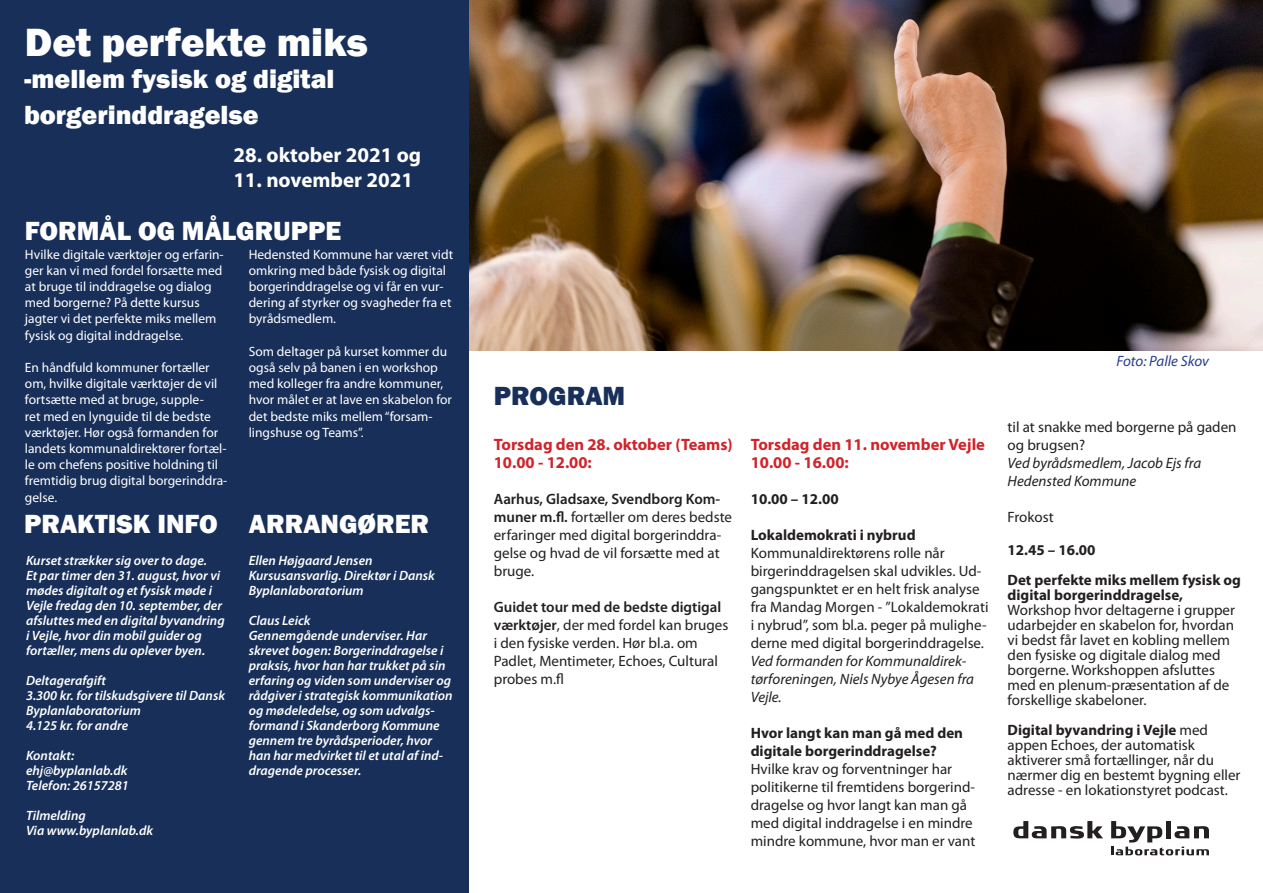
<style>
.page{position:relative;width:1263px;height:893px;background:#fff}
.page>*{position:absolute;margin:0;border:0;box-sizing:border-box;transform-origin:0 0}
.t1{font:800 40.5px "Franklin Gothic";color:#fff}
.t2{font:800 27px "Franklin Gothic";color:#fff}
.t3{font:800 27px "Franklin Gothic";color:#183059}
.t4{font:700 21px "Myriad Pro";color:#fff}
.t5{font:700 16.5px/18px "Myriad Pro";color:#d1232a}
.t6{font:15px/18px "Myriad Pro";color:#231f20}
.t7{font:700 15px/18px "Myriad Pro";color:#231f20}
.t8{font:italic 15px/18px "Myriad Pro";color:#231f20}
.t9{font:italic 15px "Myriad Pro";color:#253f8e}
.t10{font:italic 600 13.5px/15px "Myriad Pro";color:#fff}
.t11{font:13.5px/16.2px "Myriad Pro";color:#fff}
.s1{font-weight:600}
.s2{font-weight:700}
</style>
<div class="page">
<img style="left:468px;top:0;width:795px;height:350px">
<div style="left:0;top:0;width:468px;height:893px;background:#183059"></div>
<svg style="left:1013px;top:821px;width:90px;height:18px"></svg>
<svg style="left:1111px;top:821px;width:98px;height:34px"></svg>
<p class="t1" style="left:25px;top:16px;width:345px">Det perfekte miks</p>
<p class="t2" style="left:24px;top:61px;width:312px">-mellem fysisk og digital</p>
<p class="t2" style="left:24px;top:97px;width:236px">borgerinddragelse</p>
<p class="t4" style="left:234px;top:141px;width:189px">28. oktober 2021 og</p>
<p class="t4" style="left:233px;top:167px;width:181px">11. november 2021</p>
<p class="t2" style="left:25px;top:213px;width:318px">FORMÅL OG MÅLGRUPPE</p>
<p class="t11" style="left:25px;top:246px;width:200px">Hvilke digitale værktøjer og erfarin&shy;ger kan vi med fordel forsætte med at bruge til inddragelse og dialog med borgerne? På dette kursus jagter vi det perfekte miks mellem fysisk og digital inddragelse.</p>
<p class="t11" style="left:25px;top:359px;width:204px">En håndfuld kommuner fortæller om, hvilke digitale værktøjer de vil fortsætte med at bruge, supple-<br>ret med en lynguide til de bedste værktøjer. Hør også formanden for landets kommunaldirektører fortæl&shy;le om chefens positive holdning til fremtidig brug digital borgerinddra&shy;gelse.</p>
<p class="t2" style="left:24px;top:507px;width:195px">PRAKTISK INFO</p>
<p class="t10" style="left:26px;top:552px;width:200px">Kurset strækker sig over to dage.<br>Et par timer den 31. august, hvor vi mødes digitalt og et fysisk møde i Vejle fredag den 10. september, der afsluttes med en digital byvandring i Vejle, hvor din mobil guider og fortæller, mens du oplever byen.</p>
<p class="t10" style="left:26px;top:672px;width:82px">Deltagerafgift</p>
<p class="t10" style="left:26px;top:687px;width:201px">3.300 kr. for tilskudsgivere til Dansk<br>Byplanlaboratorium</p>
<p class="t10" style="left:26px;top:717px;width:104px">4.125 kr. for andre</p>
<p class="t10" style="left:26px;top:747px;width:50px">Kontakt:</p>
<p class="t10" style="left:26px;top:762px;width:103px">ehj@byplanlab.dk</p>
<p class="t10" style="left:26px;top:777px;width:104px">Telefon: 26157281</p>
<p class="t10" style="left:26px;top:807px;width:61px">Tilmelding</p>
<p class="t10" style="left:26px;top:822px;width:129px">Via www.byplanlab.dk</p>
<p class="t11" style="left:249px;top:246px;width:206px">Hedensted Kommune har været vidt omkring med både fysisk og digital borgerinddragelse og vi får en vur&shy;dering af styrker og svagheder fra et byrådsmedlem.</p>
<p class="t11" style="left:249px;top:343px;width:205px">Som deltager på kurset kommer du også selv på banen i en workshop med kolleger fra andre kommuner, hvor målet er at lave en skabelon for det bedste miks mellem “forsam&shy;lingshuse og Teams”.</p>
<p class="t2" style="left:249px;top:507px;width:182px">ARRANGØRER</p>
<p class="t10" style="left:249px;top:552px;width:125px">Ellen Højgaard Jensen</p>
<p class="t10" style="left:249px;top:567px;width:188px">Kursusansvarlig. Direktør i Dansk<br>Byplanlaboratorium</p>
<p class="t10" style="left:249px;top:612px;width:63px">Claus Leick</p>
<p class="t10" style="left:249px;top:627px;width:205px">Gennemgående underviser. Har skrevet bogen: Borgerinddragelse i praksis, hvor han har trukket på sin erfaring og viden som underviser og rådgiver i strategisk kommunikation og mødeledelse, og som udvalgs&shy;formand i Skanderborg Kommune gennem tre byrådsperioder, hvor han har medvirket til et utal af ind&shy;dragende processer.</p>
<p class="t3" style="left:494px;top:378px;width:133px">PROGRAM</p>
<p class="t5" style="left:494px;top:435px;width:240px">Torsdag den 28. oktober (Teams)<br>10.00 - 12.00:</p>
<p class="t6" style="left:494px;top:490px;width:240px"><span class="s1">Aarhus, Gladsaxe, Svendborg Kom&shy;muner m.fl.</span> fortæller om deres bedste erfaringer med digital borgerinddra&shy;gelse og hvad de vil forsætte med at bruge.</p>
<p class="t6" style="left:494px;top:598px;width:236px"><span class="s1">Guidet tour med de bedste digtigal værktøjer</span>, der med fordel kan bruges i den fysiske verden. Hør bl.a. om<br>Padlet, Mentimeter, Echoes, Cultural probes m.fl</p>
<p class="t5" style="left:751px;top:435px;width:236px">Torsdag den 11. november Vejle<br>10.00 - 16.00:</p>
<p class="t7" style="left:751px;top:489px;width:89px">10.00 – 12.00</p>
<p class="t7" style="left:751px;top:525px;width:166px">Lokaldemokrati i nybrud</p>
<p class="t6" style="left:751px;top:544px;width:239px">Kommunaldirektørens rolle når birgerinddragelsen skal udvikles. Ud&shy;gangspunktet er en helt frisk analyse fra Mandag Morgen - ”Lokaldemokrati i nybrud”, som bl.a. peger på mulighe&shy;derne med digital borgerinddragelse.</p>
<p class="t8" style="left:751px;top:652px;width:225px">Ved formanden for Kommunaldirek&shy;tørforeningen, Niels Nybye Ågesen fra<br>Vejle.</p>
<p class="t7" style="left:751px;top:723px;width:214px">Hvor langt kan man gå med den digitale borgerinddragelse?</p>
<p class="t6" style="left:751px;top:760px;width:226px">Hvilke krav og forventninger har politikerne til fremtidens borgerind&shy;dragelse og hvor langt kan man gå med digital inddragelse i en mindre mindre kommune, hvor man er vant</p>
<p class="t9" style="left:1116px;top:351px;width:94px">Foto: Palle Skov</p>
<p class="t6" style="left:1007px;top:418px;width:230px">til at snakke med borgerne på gaden og brugsen?</p>
<p class="t8" style="left:1007px;top:454px;width:195px">Ved byrådsmedlem, Jacob Ejs fra</p>
<p class="t8" style="left:1007px;top:472px;width:130px">Hedensted Kommune</p>
<p class="t6" style="left:1007px;top:508px;width:48px">Frokost</p>
<p class="t7" style="left:1007px;top:540px;width:89px">12.45 – 16.00</p>
<p class="t7" style="left:1007px;top:572px;width:235px;line-height:15px">Det perfekte miks mellem fysisk og digital borgerinddragelse,</p>
<p class="t6" style="left:1007px;top:602px;width:229px;line-height:15px">Workshop hvor deltagerne i grupper udarbejder en skabelon for, hvordan vi bedst får lavet en kobling mellem den fysiske og digitale dialog med borgerne. Workshoppen afsluttes med en plenum-præsentation af de forskellige skabeloner.</p>
<p class="t6" style="left:1007px;top:722px;width:234px;line-height:15px"><span class="s2">Digital byvandring i Vejle</span> med appen Echoes, der automatisk aktiverer små fortællinger, når du nærmer dig en bestemt bygning eller adresse - en lokationstyret podcast.</p>
</div>
